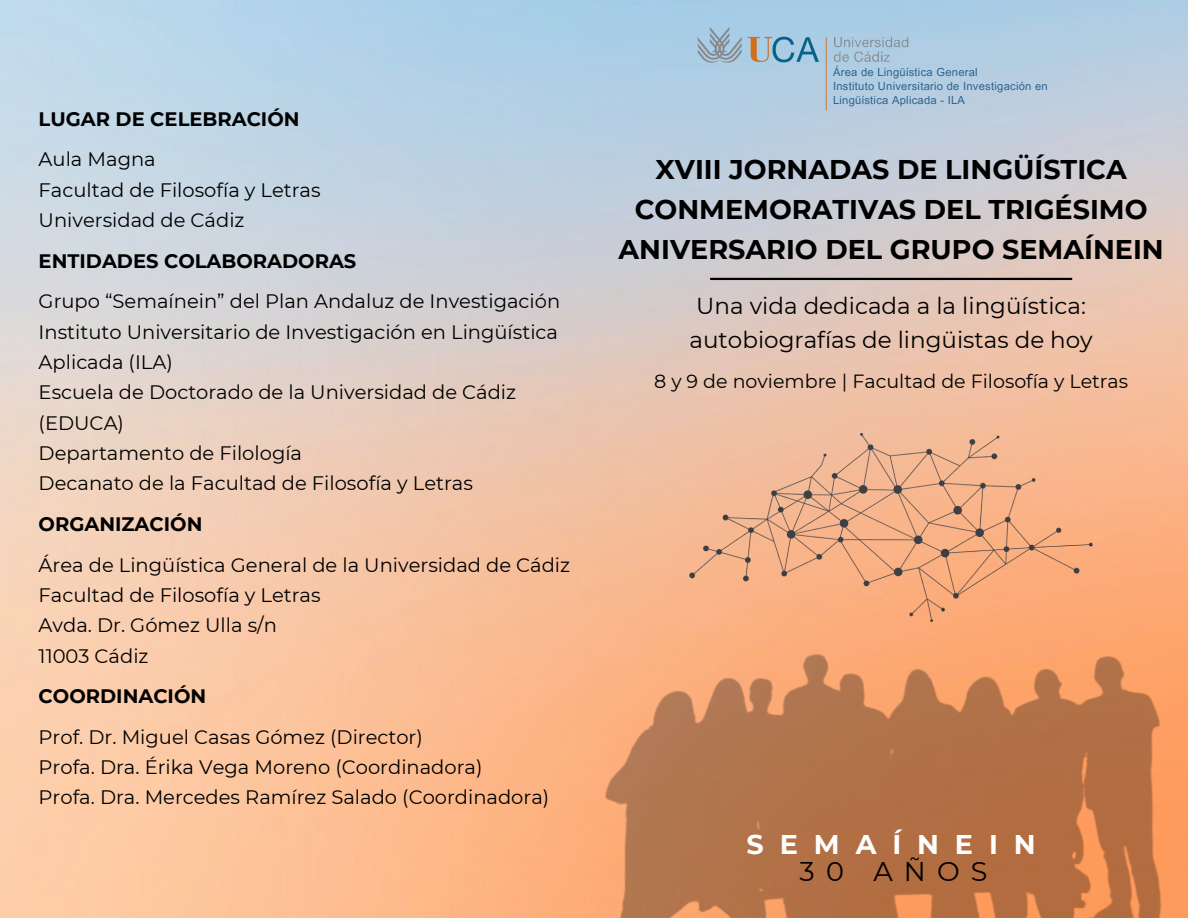
<style>
.page{position:relative;width:1188px;height:918px;background:#fff}
.page>*{position:absolute;margin:0;border:0;box-sizing:border-box;transform-origin:0 0}
.t1{font:700 27px/40.2px "Montserrat";color:#000;text-align:center}
.t2{font:700 27px "Montserrat";letter-spacing:.59em;color:#fff}
.t3{font:27px "Montserrat";letter-spacing:.41em;color:#000}
.t4{font:23.1px/34.3px "Montserrat";color:#000}
.t5{font:19.5px/30.3px "Montserrat";color:#000}
.t6{font:700 19.5px "Montserrat";color:#000}
.t7{font:19.05px "Montserrat";color:#000}
.t8{font:11.1px/14.1px "Arial MT Pro";letter-spacing:.025em;color:#29638f}
</style>
<div class="page">
<img style="left:0;top:0;width:1188px;height:918px">
<img style="left:594px;top:527px;width:594px;height:390px">
<img style="left:690px;top:433px;width:403px;height:188px">
<hr style="left:710px;top:278px;width:362px;height:2px;background:#000">
<img style="left:694px;top:25px;width:222px;height:88px">
<p class="t6" style="left:39px;top:107px;width:262px">LUGAR DE CELEBRACIÓN</p>
<p class="t5" style="left:39px;top:144px;width:119px">Aula Magna</p>
<p class="t5" style="left:39px;top:175px;width:283px">Facultad de Filosofía y Letras</p>
<p class="t5" style="left:39px;top:205px;width:207px">Universidad de Cádiz</p>
<p class="t6" style="left:39px;top:249px;width:319px">ENTIDADES COLABORADORAS</p>
<p class="t5" style="left:39px;top:286px;width:523px">Grupo “Semaínein” del Plan Andaluz de Investigación</p>
<p class="t5" style="left:39px;top:316px;width:521px">Instituto Universitario de Investigación en Lingüística<br>Aplicada (ILA)</p>
<p class="t5" style="left:39px;top:377px;width:479px">Escuela de Doctorado de la Universidad de Cádiz (EDUCA)</p>
<p class="t5" style="left:39px;top:438px;width:265px">Departamento de Filología</p>
<p class="t5" style="left:39px;top:468px;width:436px">Decanato de la Facultad de Filosofía y Letras</p>
<p class="t6" style="left:39px;top:512px;width:165px">ORGANIZACIÓN</p>
<p class="t5" style="left:39px;top:549px;width:533px">Área de Lingüística General de la Universidad de Cádiz</p>
<p class="t5" style="left:39px;top:580px;width:283px">Facultad de Filosofía y Letras</p>
<p class="t5" style="left:39px;top:610px;width:240px">Avda. Dr. Gómez Ulla s/n</p>
<p class="t5" style="left:39px;top:641px;width:111px">11003 Cádiz</p>
<p class="t6" style="left:39px;top:684px;width:169px">COORDINACIÓN</p>
<p class="t5" style="left:39px;top:722px;width:386px">Prof. Dr. Miguel Casas Gómez (Director)</p>
<p class="t5" style="left:39px;top:752px;width:445px">Profa. Dra. Érika Vega Moreno (Coordinadora)</p>
<p class="t5" style="left:39px;top:782px;width:512px">Profa. Dra. Mercedes Ramírez Salado (Coordinadora)</p>
<p class="t8" style="left:833px;top:66px;width:146px">Área de Lingüística General</p>
<p class="t8" style="left:833px;top:80px;width:216px">Instituto Universitario de Investigación en<br>Lingüística Aplicada - ILA</p>
<p class="t1" style="left:619px;top:149px;width:547px">XVIII JORNADAS DE LINGÜÍSTICA<br>CONMEMORATIVAS DEL TRIGÉSIMO<br>ANIVERSARIO DEL GRUPO SEMAÍNEIN</p>
<p class="t4" style="left:690px;top:289px;width:405px">Una vida dedicada a la lingüística: autobiografías de lingüistas de hoy</p>
<p class="t7" style="left:654px;top:370px;width:475px">8 y 9 de noviembre | Facultad de Filosofía y Letras</p>
<p class="t2" style="left:747px;top:828px;width:291px">SEMAÍNEIN</p>
<p class="t3" style="left:800px;top:855px;width:189px">30 AÑOS</p>
</div>
